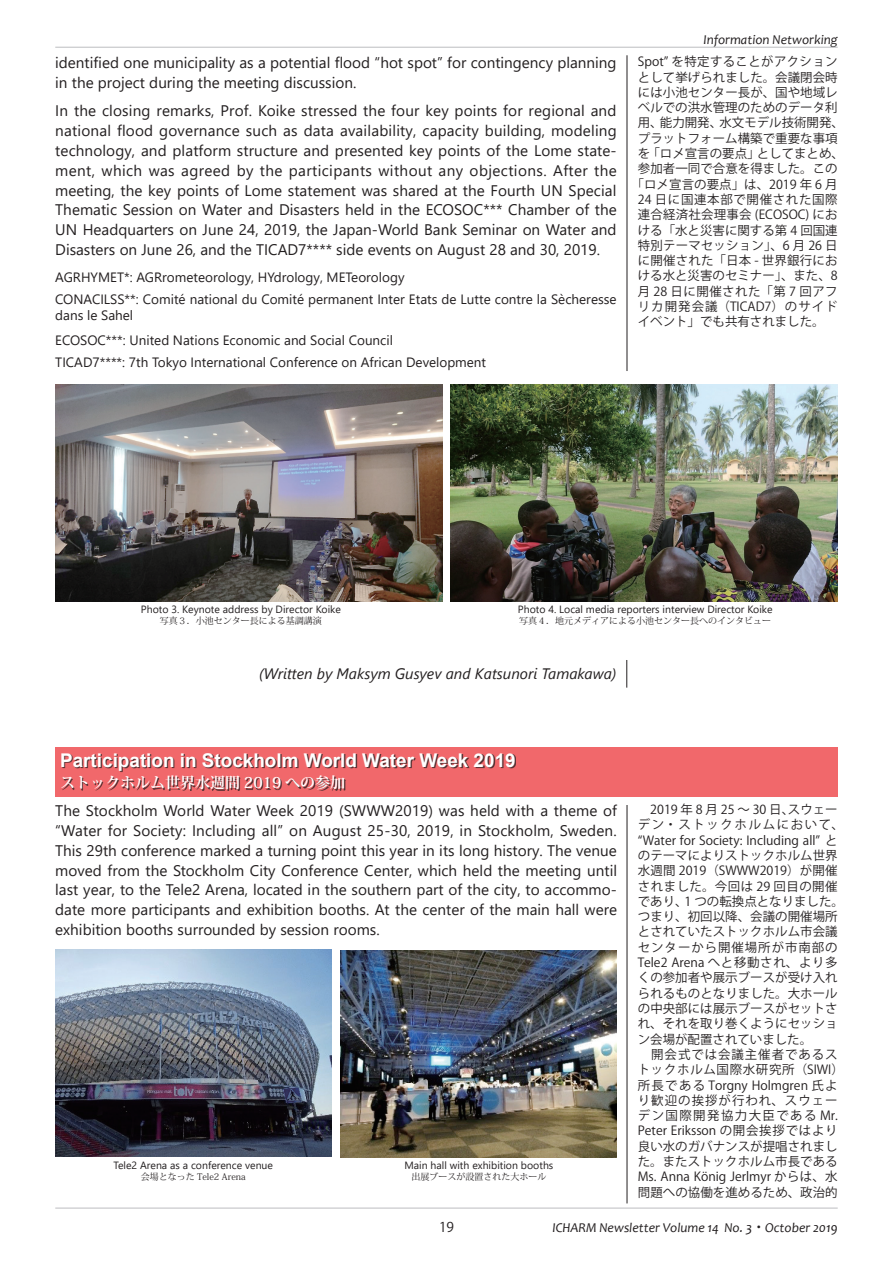
<style>
.page{position:relative;width:893px;height:1263px;background:#fff}
.page>*{position:absolute;margin:0;border:0;box-sizing:border-box;transform-origin:0 0}
.t1{font:700 18.9px "Arial";color:#fff}
.t2{font:15.3px/19.8px "Segoe UI";color:#231f20;text-align:justify}
.t3{font:italic 15.15px "Segoe UI";color:#231f20}
.t4{font:700 15px "Koz Min Pro";color:#fff}
.t5{font:13.5px/22px "Segoe UI";color:#231f20}
.t6{font:italic 13.5px "Candara";color:#231f20}
.t7{font:13.5px "Koz Go Pro";color:#231f20}
.t8{font:12.45px/15.3px "Koz Go Pro";letter-spacing:.005em;color:#231f20}
.t9{font:12.45px "Koz Go Pro";letter-spacing:.03em;color:#231f20}
.t10{font:12.45px "Koz Go Pro";letter-spacing:.08em;color:#231f20}
.t11{font:12.45px "Koz Go Pro";letter-spacing:.055em;color:#231f20}
.t12{font:12.45px "Koz Go Pro";letter-spacing:.04em;color:#231f20}
.t13{font:10.5px "Segoe UI";color:#231f20}
.t14{font:9px "Koz Min Pro";color:#231f20}
.s1{font-family:"Koz Min Pro";font-style:normal}
</style>
<div class="page">
<div style="left:55px;top:747px;width:783px;height:49px;background:#f1686b"></div>
<div style="left:63px;top:754px;width:453px;height:36px;background:#231f20;opacity:.75"></div>
<img style="left:55px;top:949px;width:276px;height:207px">
<img style="left:451px;top:384px;width:387px;height:218px">
<hr style="left:627px;top:55px;width:1px;height:316px;background:#231f20">
<hr style="left:627px;top:805px;width:1px;height:398px;background:#231f20">
<svg style="left:626px;top:660px;width:1px;height:28px"></svg>
<img style="left:55px;top:384px;width:387px;height:218px">
<img style="left:341px;top:950px;width:275px;height:207px">
<hr style="left:55px;top:1208px;width:783px;height:1px;background:#bcbdc0">
<hr style="left:55px;top:47px;width:783px;height:1px;background:#bcbdc0">
<p class="t2" style="left:55px;top:52px;width:563px">identified one municipality as a potential flood “hot spot” for contingency planning in the project during the meeting discussion.</p>
<p class="t2" style="left:55px;top:100px;width:563px">In the closing remarks, Prof. Koike stressed the four key points for regional and national flood governance such as data availability, capacity building, modeling technology, and platform structure and presented key points of the Lome state&shy;ment, which was agreed by the participants without any objections. After the meeting, the key points of Lome statement was shared at the Fourth UN Special Thematic Session on Water and Disasters held in the ECOSOC*** Chamber of the UN Headquarters on June 24, 2019, the Japan-World Bank Seminar on Water and Disasters on June 26, and the TICAD7**** side events on August 28 and 30, 2019.</p>
<p class="t5" style="left:55px;top:265px;width:563px">AGRHYMET*: AGRrometeorology, HYdrology, METeorology<br>CONACILSS**: Comité national du Comité permanent Inter Etats de Lutte contre la Sècheresse</p>
<p class="t5" style="left:55px;top:302px;width:339px;line-height:25px">dans le Sahel<br>ECOSOC***: United Nations Economic and Social Council</p>
<p class="t5" style="left:55px;top:350px;width:432px">TICAD7****: 7th Tokyo International Conference on African Development</p>
<p class="t6" style="left:703px;top:31px;width:136px">Information Networking</p>
<p class="t9" style="left:638px;top:54px;width:201px">Spot” を特定することがアクション</p>
<p class="t8" style="left:638px;top:70px;width:201px">として挙げられました。会議閉会時</p>
<p class="t8" style="left:638px;top:85px;width:201px">には小池センター長が、国や地域レ</p>
<p class="t8" style="left:638px;top:100px;width:201px">ベルでの洪水管理のためのデータ利</p>
<p class="t8" style="left:638px;top:116px;width:208px">用、能力開発、水文モデル技術開発、</p>
<p class="t8" style="left:638px;top:131px;width:201px">プラットフォーム構築で重要な事項</p>
<p class="t8" style="left:638px;top:146px;width:208px">を「ロメ宣言の要点」としてまとめ、</p>
<p class="t8" style="left:638px;top:161px;width:201px">参加者一同で合意を得ました。この</p>
<p class="t8" style="left:632px;top:177px;width:208px">「ロメ宣言の要点」は、2019 年 6 月</p>
<p class="t11" style="left:638px;top:191px;width:201px">24 日に国連本部で開催された国際</p>
<p class="t8" style="left:638px;top:207px;width:201px">連合経済社会理事会 (ECOSOC) にお</p>
<p class="t8" style="left:638px;top:223px;width:201px">ける「水と災害に関する第 4 回国連</p>
<p class="t8" style="left:638px;top:238px;width:201px">特別テーマセッション」、6 月 26 日</p>
<p class="t8" style="left:638px;top:253px;width:201px">に開催された「日本 - 世界銀行にお</p>
<p class="t8" style="left:638px;top:269px;width:201px">ける水と災害のセミナー」、また、8</p>
<p class="t12" style="left:638px;top:283px;width:201px">月 28 日に開催された「第 7 回アフ</p>
<p class="t10" style="left:638px;top:298px;width:201px">リカ開発会議（TICAD7）のサイド</p>
<p class="t8" style="left:638px;top:314px;width:188px">イベント」でも共有されました。</p>
<p class="t13" style="left:141px;top:600px;width:202px">Photo 3. Keynote address by Director Koike</p>
<p class="t14" style="left:160px;top:614px;width:163px">写真３．小池センター長による基調講演</p>
<p class="t13" style="left:518px;top:600px;width:256px">Photo 4. Local media reporters interview Director Koike</p>
<p class="t14" style="left:519px;top:614px;width:253px">写真４．地元メディアによる小池センター長へのインタビュー</p>
<p class="t3" style="left:259px;top:659px;width:359px">(Written by Maksym Gusyev and Katsunori Tamakawa)</p>
<p class="t1" style="left:60px;top:747px;width:457px">Participation in Stockholm World Water Week 2019</p>
<p class="t4" style="left:60px;top:771px;width:287px">ストックホルム世界水週間 2019 への参加</p>
<p class="t2" style="left:55px;top:799px;width:563px">The Stockholm World Water Week 2019 (SWWW2019) was held with a theme of “Water for Society: Including all” on August 25-30, 2019, in Stockholm, Sweden.<br>This 29th conference marked a turning point this year in its long history. The venue moved from the Stockholm City Conference Center, which held the meeting until last year, to the Tele2 Arena, located in the southern part of the city, to accommo&shy;date more participants and exhibition booths. At the center of the main hall were exhibition booths surrounded by session rooms.</p>
<p class="t8" style="left:638px;top:802px;width:208px">　2019 年 8 月 25 ～ 30 日、スウェーデン・ストックホルムにおいて、“Water for Society: Including all” とのテーマによりストックホルム世界水週間 2019（SWWW2019）が開催されました。今回は 29 回目の開催であり、1 つの転換点となりました。つまり、初回以降、会議の開催場所とされていたストックホルム市会議センターから開催場所が市南部の<br>Tele2 Arena へと移動され、より多くの参加者や展示ブースが受け入れられるものとなりました。大ホールの中央部には展示ブースがセットされ、それを取り巻くようにセッション会場が配置されていました。<br>　開会式では会議主催者であるストックホルム国際水研究所（SIWI）所長である Torgny Holmgren 氏より歓迎の挨拶が行われ、スウェーデン国際開発協力大臣である Mr.<br>Peter Eriksson の開会挨拶ではより良い水のガバナンスが提唱されました。またストックホルム市長である<br>Ms. Anna König Jerlmyr からは、水問題への協働を進めるため、政治的</p>
<p class="t13" style="left:114px;top:1155px;width:161px">Tele2 Arena as a conference venue</p>
<p class="t14" style="left:141px;top:1170px;width:106px">会場となった Tele2 Arena</p>
<p class="t13" style="left:404px;top:1155px;width:150px">Main hall with exhibition booths</p>
<p class="t14" style="left:411px;top:1170px;width:136px">出展ブースが設置された大ホール</p>
<p class="t7" style="left:439px;top:1219px;width:16px">19</p>
<p class="t6" style="left:552px;top:1219px;width:287px">ICHARM Newsletter Volume 14 No. 3<span class="s1">・</span> October 2019</p>
</div>
